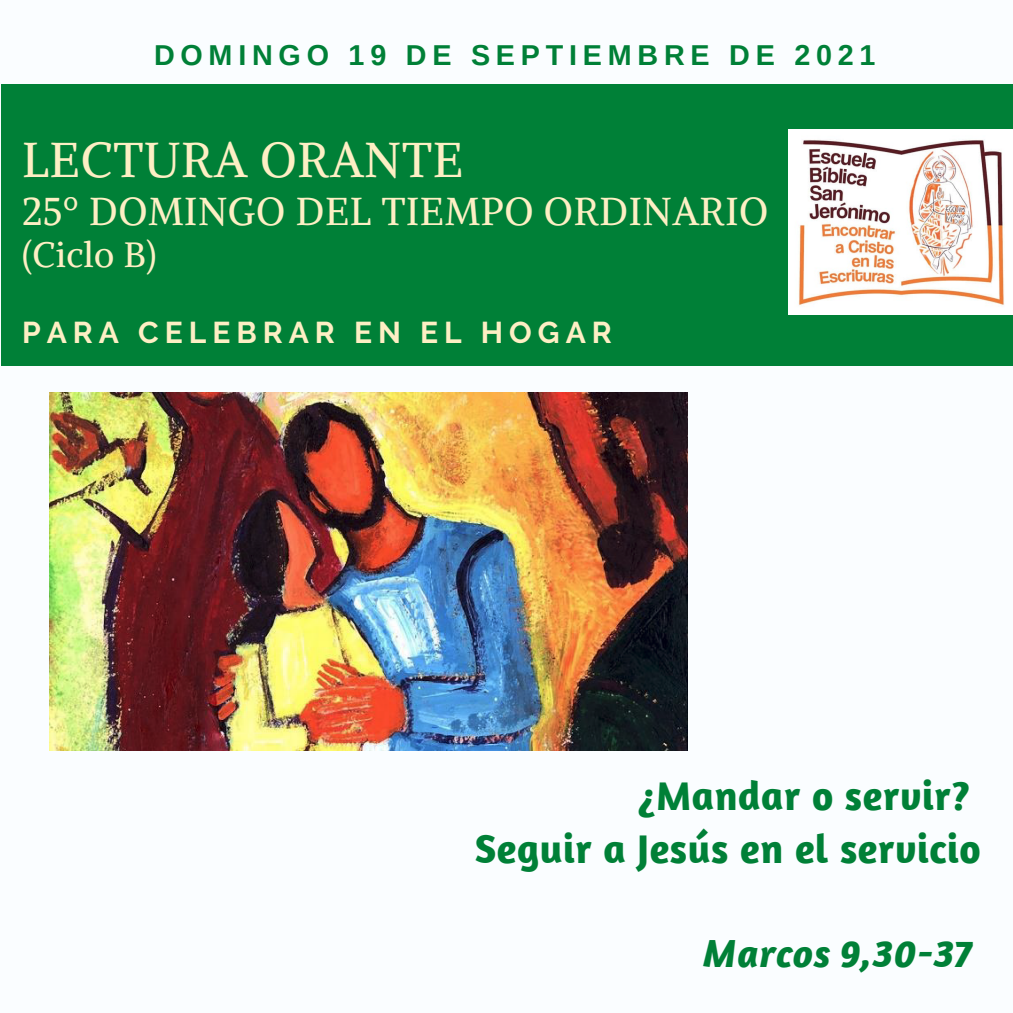
<style>
.page{position:relative;width:1013px;height:1013px;background:#fff}
.page>*{position:absolute;margin:0;border:0;box-sizing:border-box;transform-origin:0 0}
.t1{font:48.75px "Alike";letter-spacing:.015em;color:#fdefc4}
.t2{font:700 40.88px "Amaranth";letter-spacing:.015em;color:#008037}
.t3{font:italic 700 40.12px "Amaranth";letter-spacing:.015em;color:#008037}
.t4{font:38.75px "Alike";letter-spacing:.015em;color:#fdefc4}
.t5{font:35px "Alike";letter-spacing:.015em;color:#fdefc4}
.t6{font:700 30px "Raleway";letter-spacing:.2em;color:#fdefc4}
.t7{font:700 28.75px "Arimo";letter-spacing:.2em;color:#008037}
</style>
<div class="page">
<div style="left:0;top:0;width:1012px;height:1012px;background:#fafdff"></div>
<div style="left:1px;top:84px;width:1011px;height:282px;background:#008037"></div>
<img style="left:788px;top:130px;width:224px;height:185px">
<img style="left:49px;top:392px;width:638px;height:358px">
<p class="t7" style="left:154px;top:39px;width:723px">DOMINGO 19 DE SEPTIEMBRE DE 2021</p>
<p class="t1" style="left:22px;top:129px;width:443px">LECTURA ORANTE</p>
<p class="t4" style="left:22px;top:187px;width:747px">25º DOMINGO DEL TIEMPO ORDINARIO</p>
<p class="t5" style="left:22px;top:233px;width:136px">(Ciclo B)</p>
<p class="t6" style="left:22px;top:314px;width:591px">PARA CELEBRAR EN EL HOGAR</p>
<p class="t2" style="left:637px;top:770px;width:334px">¿Mandar o servir?</p>
<p class="t2" style="left:475px;top:822px;width:507px">Seguir a Jesús en el servicio</p>
<p class="t3" style="left:703px;top:928px;width:270px">Marcos 9,30-37</p>
</div>
